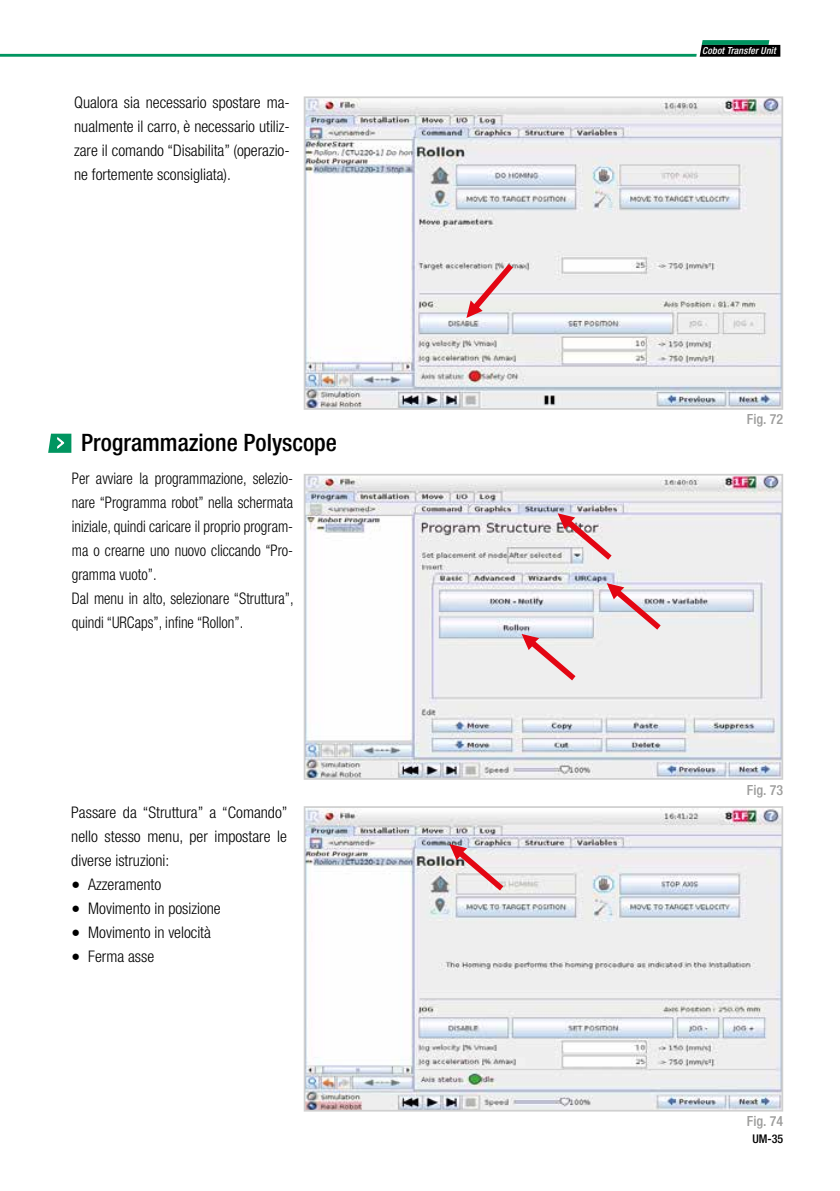
<style>
.page{position:relative;width:840px;height:1191px;background:#fff}
.page>*{position:absolute;margin:0;border:0;box-sizing:border-box;transform-origin:0 0}
.t1{font:500 condensed 24px "Helvetica Neue LT Std";color:#000}
.t2{font:300 condensed 16px/24px "Helvetica Neue LT Std";color:#000;text-align:justify}
.t3{font:300 condensed 16px/24px "Helvetica Neue LT Std";color:#000;scale:.93 1}
.t4{font:500 condensed 14px "Helvetica Neue LT Std";color:#9d9d9c}
.t5{font:500 condensed 12px "Helvetica Neue LT Std";color:#000}
.t6{font:italic 500 condensed 9.8px "Helvetica Neue LT Std";letter-spacing:.015em;color:#fff}
.s1{font-family:"Minion Pro";font-weight:400;font-stretch:normal;font-size:24px}
</style>
<div class="page">
<hr style="left:0;top:54px;width:696px;height:3px;background:#009560">
<svg style="left:699px;top:40px;width:82px;height:17px"></svg>
<svg style="left:48px;top:434px;width:23px;height:19px"></svg>
<img style="left:306px;top:99px;width:473px;height:308px">
<div style="left:303px;top:96px;width:479px;height:314px;border:2px solid #d0d0d0"></div>
<img style="left:306px;top:477px;width:473px;height:300px">
<div style="left:303px;top:474px;width:479px;height:306px;border:2px solid #d0d0d0"></div>
<img style="left:306px;top:809px;width:473px;height:299px">
<div style="left:303px;top:806px;width:479px;height:305px;border:2px solid #d0d0d0"></div>
<svg style="left:466px;top:264px;width:46px;height:54px"></svg>
<svg style="left:557px;top:513px;width:54px;height:47px"></svg>
<svg style="left:606px;top:583px;width:54px;height:46px"></svg>
<svg style="left:521px;top:634px;width:54px;height:46px"></svg>
<svg style="left:449px;top:844px;width:54px;height:46px"></svg>
<p class="t2" style="left:74px;top:90px;width:217px">Qualora sia necessario spostare ma&shy;nualmente il carro, è necessario utiliz&shy;zare il comando “Disabilita” (operazio&shy;ne fortemente sconsigliata).</p>
<h1 class="t1" style="left:81px;top:428px;width:257px">Programmazione Polyscope</h1>
<p class="t3" style="left:72px;top:466px;width:240px">Per avviare la programmazione, selezio&shy;nare “Programma robot” nella schermata iniziale, quindi caricare il proprio program&shy;ma o crearne uno nuovo cliccando “Pro&shy;gramma vuoto”.<br>Dal menu in alto, selezionare “Struttura”, quindi “URCaps”, infine “Rollon”.</p>
<p class="t2" style="left:71px;top:800px;width:218px">Passare da “Struttura” a “Comando” nello stesso menu, per impostare le diverse istruzioni:</p>
<p class="t2" style="left:71px;top:872px;width:91px"><span class="s1">•</span> Azzeramento</p>
<p class="t2" style="left:71px;top:896px;width:151px"><span class="s1">•</span> Movimento in posizione</p>
<p class="t2" style="left:71px;top:920px;width:141px"><span class="s1">•</span> Movimento in velocità</p>
<p class="t2" style="left:71px;top:944px;width:84px"><span class="s1">•</span> Ferma asse</p>
<p class="t6" style="left:701px;top:45px;width:75px">Cobot Transfer Unit</p>
<p class="t4" style="left:746px;top:411px;width:38px">Fig. 72</p>
<p class="t4" style="left:746px;top:782px;width:38px">Fig. 73</p>
<p class="t4" style="left:746px;top:1112px;width:38px">Fig. 74</p>
<p class="t5" style="left:752px;top:1131px;width:32px">UM-35</p>
</div>
